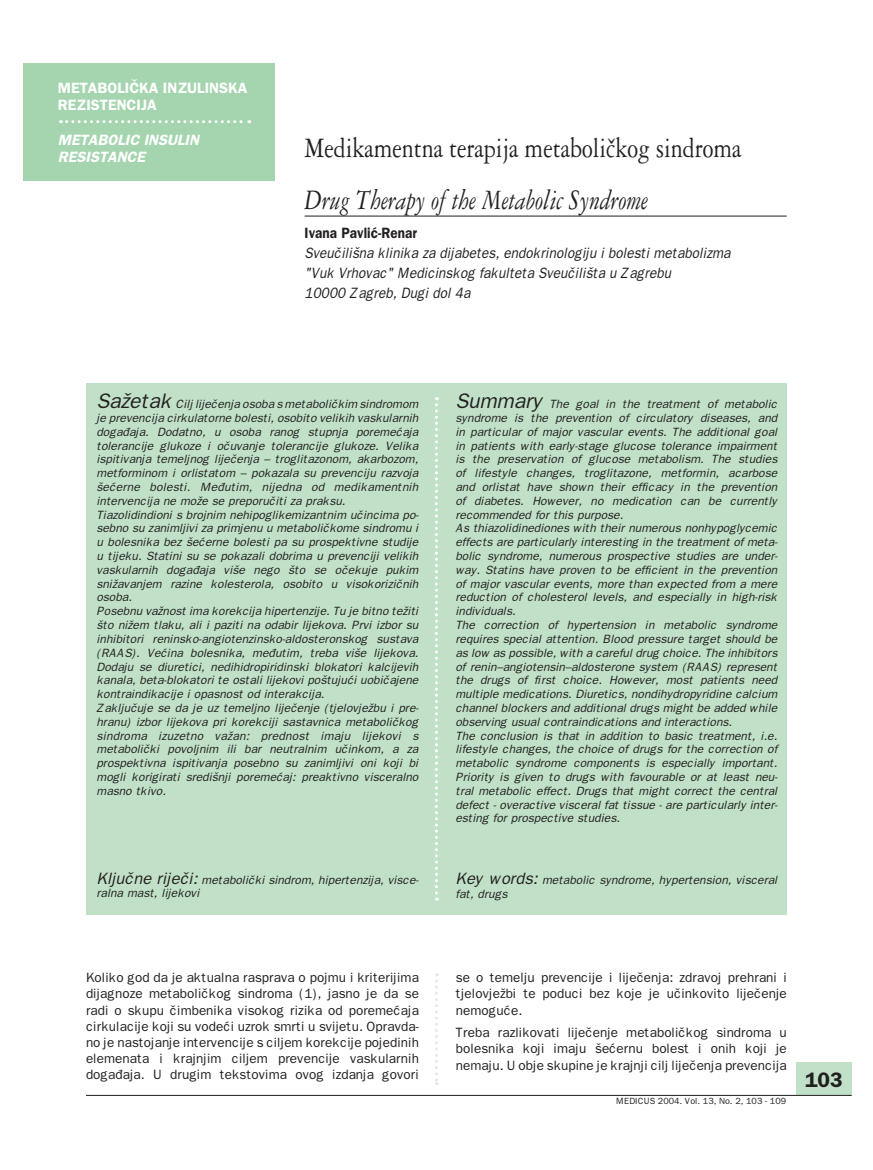
<style>
.page{position:relative;width:873px;height:1170px;background:#fff}
.page>*{position:absolute;margin:0;border:0;box-sizing:border-box;transform-origin:0 0}
.t1{font:30px "Garamond Three";color:#231f20;scale:.8 1}
.t2{font:italic 30px "Garamond Three";color:#231f20;scale:.8 1}
.t3{font:600 21px "Franklin Gothic";color:#231f20}
.t4{font:italic 15px/20.1px "Franklin Gothic";letter-spacing:.005em;color:#231f20;scale:.9 1}
.t5{font:600 15px/17.2px "Franklin Gothic";color:#fff}
.t6{font:italic 600 15px/17.2px "Franklin Gothic";color:#fff}
.t7{font:600 15px "Franklin Gothic";letter-spacing:.005em;color:#231f20;scale:.9 1}
.t8{font:13.5px/16.2px "Franklin Gothic";color:#231f20;text-align:justify}
.t9{font:italic 12px/13.8px "Franklin Gothic";color:#231f20}
.t10{font:9px "Franklin Gothic";color:#231f20}
.s1{font-size:21px}
.s2{font-size:16.5px}
</style>
<div class="page">
<div style="left:796px;top:1062px;width:55px;height:33px;background:#c0e1c7"></div>
<hr style="left:86px;top:1094px;width:766px;height:1px;background:#231f20">
<div style="left:24px;top:63px;width:251px;height:117px;background:#a4d5af"></div>
<svg style="left:67px;top:120px;width:183px;height:3px"></svg>
<div style="left:86px;top:383px;width:701px;height:531px;background:#c0e1c7"></div>
<hr style="left:305px;top:216px;width:482px;height:1px;background:#231f20">
<svg style="left:435px;top:397px;width:3px;height:503px"></svg>
<svg style="left:435px;top:973px;width:3px;height:112px"></svg>
<p class="t5" style="left:58px;top:80px;width:191px">METABOLIČKA INZULINSKA<br>REZISTENCIJA</p>
<p class="t6" style="left:58px;top:132px;width:145px">METABOLIC INSULIN<br>RESISTANCE</p>
<h1 class="t1" style="left:305px;top:138px;width:547px">Medikamentna terapija metaboličkog sindroma</h1>
<h1 class="t2" style="left:305px;top:190px;width:431px">Drug Therapy of the Metabolic Syndrome</h1>
<p class="t7" style="left:305px;top:228px;width:126px">Ivana Pavlić-Renar</p>
<p class="t4" style="left:305px;top:244px;width:475px">Sveučilišna klinika za dijabetes, endokrinologiju i bolesti metabolizma "Vuk Vrhovac" Medicinskog fakulteta Sveučilišta u Zagrebu<br>10000 Zagreb, Dugi dol 4a</p>
<p class="t9" style="left:96px;top:398px;width:324px"><span class="s1">Sažetak</span> Cilj liječenja osoba s metaboličkim sindromom je prevencija cirkulatorne bolesti, osobito velikih vaskularnih događaja. Dodatno, u osoba ranog stupnja poremećaja tolerancije glukoze i očuvanje tolerancije glukoze. Velika ispitivanja temeljnog liječenja – troglitazonom, akarbozom, metforminom i orlistatom – pokazala su prevenciju razvoja šećerne bolesti. Međutim, nijedna od medikamentnih intervencija ne može se preporučiti za praksu.<br>Tiazolidindioni s brojnim nehipoglikemizantnim učincima po&shy;sebno su zanimljivi za primjenu u metaboličkome sindromu i u bolesnika bez šećerne bolesti pa su prospektivne studije u tijeku. Statini su se pokazali dobrima u prevenciji velikih vaskularnih događaja više nego što se očekuje pukim snižavanjem razine kolesterola, osobito u visokorizičnih osoba.<br>Posebnu važnost ima korekcija hipertenzije. Tu je bitno težiti što nižem tlaku, ali i paziti na odabir lijekova. Prvi izbor su inhibitori reninsko-angiotenzinsko-aldosteronskog sustava (RAAS). Većina bolesnika, međutim, treba više lijekova.<br>Dodaju se diuretici, nedihidropiridinski blokatori kalcijevih kanala, beta-blokatori te ostali lijekovi poštujući uobičajene kontraindikacije i opasnost od interakcija.<br>Zaključuje se da je uz temeljno liječenje (tjelovježbu i pre&shy;hranu) izbor lijekova pri korekciji sastavnica metaboličkog sindroma izuzetno važan: prednost imaju lijekovi s metabolički povoljnim ili bar neutralnim učinkom, a za prospektivna ispitivanja posebno su zanimljivi oni koji bi mogli korigirati središnji poremećaj: preaktivno visceralno masno tkivo.</p>
<p class="t9" style="left:96px;top:873px;width:324px"><span class="s2">Ključne riječi:</span> metabolički sindrom, hipertenzija, visce&shy;ralna mast, lijekovi</p>
<p class="t9" style="left:455px;top:398px;width:324px"><span class="s1">Summary</span> The goal in the treatment of metabolic syndrome is the prevention of circulatory diseases, and in particular of major vascular events. The additional goal in patients with early-stage glucose tolerance impairment is the preservation of glucose metabolism. The studies of lifestyle changes, troglitazone, metformin, acarbose and orlistat have shown their efficacy in the prevention of diabetes. However, no medication can be currently recommended for this purpose.<br>As thiazolidinediones with their numerous nonhypoglycemic effects are particularly interesting in the treatment of meta&shy;bolic syndrome, numerous prospective studies are under&shy;way. Statins have proven to be efficient in the prevention of major vascular events, more than expected from a mere reduction of cholesterol levels, and especially in high-risk individuals.<br>The correction of hypertension in metabolic syndrome requires special attention. Blood pressure target should be as low as possible, with a careful drug choice. The inhibitors of renin–angiotensin–aldosterone system (RAAS) represent the drugs of first choice. However, most patients need multiple medications. Diuretics, nondihydropyridine calcium channel blockers and additional drugs might be added while observing usual contraindications and interactions.<br>The conclusion is that in addition to basic treatment, i.e. lifestyle changes, the choice of drugs for the correction of metabolic syndrome components is especially important.<br>Priority is given to drugs with favourable or at least neu&shy;tral metabolic effect. Drugs that might correct the central defect - overactive visceral fat tissue - are particularly inter&shy;esting for prospective studies.</p>
<p class="t9" style="left:455px;top:874px;width:323px"><span class="s2">Key words:</span> metabolic syndrome, hypertension, visceral fat, drugs</p>
<p class="t8" style="left:86px;top:970px;width:334px">Koliko god da je aktualna rasprava o pojmu i kriterijima dijagnoze metaboličkog sindroma (1), jasno je da se radi o skupu čimbenika visokog rizika od poremećaja cirkulacije koji su vodeći uzrok smrti u svijetu. Opravda&shy;no je nastojanje intervencije s ciljem korekcije pojedinih elemenata i krajnjim ciljem prevencije vaskularnih događaja. U drugim tekstovima ovog izdanja govori</p>
<p class="t8" style="left:456px;top:970px;width:332px">se o temelju prevencije i liječenja: zdravoj prehrani i tjelovježbi te poduci bez koje je učinkovito liječenje nemoguće.</p>
<p class="t8" style="left:456px;top:1025px;width:332px">Treba razlikovati liječenje metaboličkog sindroma u bolesnika koji imaju šećernu bolest i onih koji je nemaju. U obje skupine je krajnji cilj liječenja prevencija</p>
<p class="t10" style="left:616px;top:1097px;width:171px">MEDICUS 2004. Vol. 13, No. 2, 103 - 109</p>
<h2 class="t3" style="left:805px;top:1072px;width:39px">103</h2>
</div>
